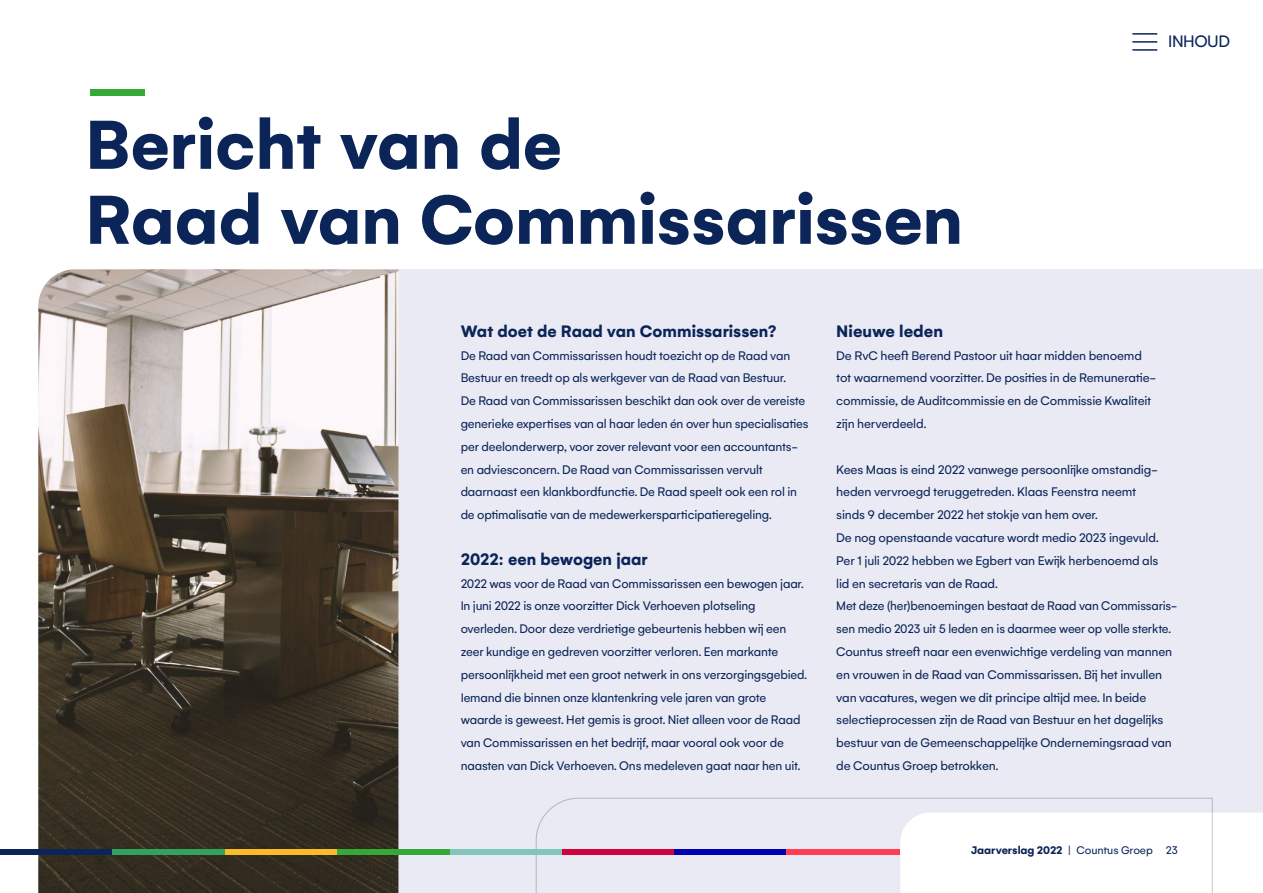
<style>
.page{position:relative;width:1263px;height:893px;background:#fff}
.page>*{position:absolute;margin:0;border:0;box-sizing:border-box;transform-origin:0 0}
.t1{font:700 75px/75px "Gelion";color:#0b2559}
.t2{font:700 18px "Gelion";color:#0b2559}
.t3{font:18px "Gelion";letter-spacing:-.025em;color:#0b2559}
.t4{font:13.5px/22.8px "Gelion";letter-spacing:-.015em;color:#0b2559}
.t5{font:700 12px "Gelion";letter-spacing:-.005em;color:#0b2559}
.s1{font-weight:400}
</style>
<div class="page">
<div style="left:398px;top:269px;width:865px;height:624px;background:#e9eaf3"></div>
<div style="left:90px;top:89px;width:54px;height:6px;background:#35a936"></div>
<div style="left:1213px;top:813px;width:50px;height:80px;background:#fff"></div>
<img style="left:38px;top:269px;width:360px;height:624px">
<svg style="left:535px;top:797px;width:678px;height:96px"></svg>
<div style="left:225px;top:849px;width:112px;height:5px;background:#fbba28"></div>
<div style="left:0;top:849px;width:112px;height:5px;background:#0b2559"></div>
<div style="left:449px;top:849px;width:113px;height:5px;background:#82c5bd"></div>
<div style="left:112px;top:849px;width:113px;height:5px;background:#32a25e"></div>
<div style="left:562px;top:849px;width:112px;height:5px;background:#d0043c"></div>
<div style="left:337px;top:849px;width:112px;height:5px;background:#35a936"></div>
<div style="left:674px;top:849px;width:113px;height:5px;background:#0000b2"></div>
<div style="left:787px;top:849px;width:113px;height:5px;background:#ff3d55"></div>
<hr style="left:1132px;top:49px;width:25px;height:2px;background:#0b2559">
<hr style="left:1132px;top:41px;width:25px;height:2px;background:#0b2559">
<hr style="left:1132px;top:33px;width:25px;height:2px;background:#0b2559">
<h1 class="t1" style="left:85px;top:106px;width:879px">Bericht van de<br>Raad van Commissarissen</h1>
<h2 class="t3" style="left:1168px;top:31px;width:63px">INHOUD</h2>
<h2 class="t2" style="left:461px;top:319px;width:317px">Wat doet de Raad van Commissarissen?</h2>
<p class="t4" style="left:461px;top:344px;width:349px">De Raad van Commissarissen houdt toezicht op de Raad van Bestuur en treedt op als werkgever van de Raad van Bestuur.<br>De Raad van Commissarissen beschikt dan ook over de vereiste generieke expertises van al haar leden én over hun specialisaties per deelonderwerp, voor zover relevant voor een accountants&shy;en adviesconcern. De Raad van Commissarissen vervult daarnaast een klankbordfunctie. De Raad speelt ook een rol in de optimalisatie van de medewerkersparticipatieregeling.</p>
<h2 class="t2" style="left:461px;top:547px;width:189px">2022: een bewogen jaar</h2>
<p class="t4" style="left:461px;top:572px;width:348px">2022 was voor de Raad van Commissarissen een bewogen jaar.<br>In juni 2022 is onze voorzitter Dick Verhoeven plotseling overleden. Door deze verdrietige gebeurtenis hebben wij een zeer kundige en gedreven voorzitter verloren. Een markante persoonlijkheid met een groot netwerk in ons verzorgingsgebied.<br>Iemand die binnen onze klantenkring vele jaren van grote waarde is geweest. Het gemis is groot. Niet alleen voor de Raad van Commissarissen en het bedrijf, maar vooral ook voor de naasten van Dick Verhoeven. Ons medeleven gaat naar hen uit.</p>
<h2 class="t2" style="left:836px;top:319px;width:108px">Nieuwe leden</h2>
<p class="t4" style="left:836px;top:344px;width:320px">De RvC heeft Berend Pastoor uit haar midden benoemd tot waarnemend voorzitter. De posities in de Remuneratie&shy;commissie, de Auditcommissie en de Commissie Kwaliteit zijn herverdeeld.</p>
<p class="t4" style="left:836px;top:458px;width:339px">Kees Maas is eind 2022 vanwege persoonlijke omstandig-- heden vervroegd teruggetreden. Klaas Feenstra neemt<br>sinds 9 december 2022 het stokje van hem over.<br>De nog openstaande vacature wordt medio 2023 ingevuld.<br>Per 1 juli 2022 hebben we Egbert van Ewijk herbenoemd als lid en secretaris van de Raad.<br>Met deze (her)benoemingen bestaat de Raad van Commissaris-- sen medio 2023 uit 5 leden en is daarmee weer op volle sterkte.<br>Countus streeft naar een evenwichtige verdeling van mannen en vrouwen in de Raad van Commissarissen. Bij het invullen van vacatures, wegen we dit principe altijd mee. In beide selectieprocessen zijn de Raad van Bestuur en het dagelijks bestuur van de Gemeenschappelijke Ondernemingsraad van de Countus Groep betrokken.</p>
<p class="t5" style="left:971px;top:843px;width:208px">Jaarverslag 2022 <span class="s1">| Countus Groep 23</span></p>
</div>
